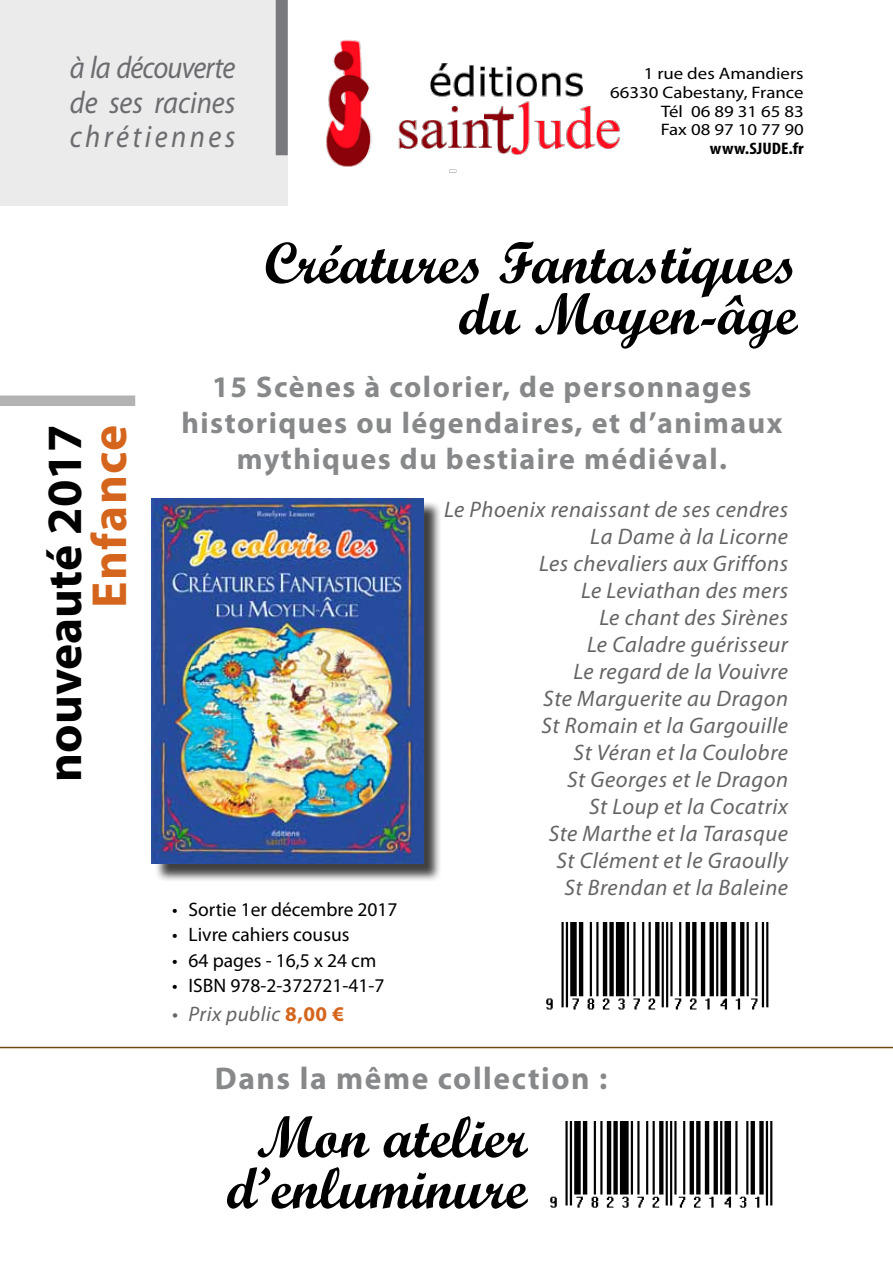
<style>
.page{position:relative;width:893px;height:1263px;background:#fff}
.page>*{position:absolute;margin:0;border:0;box-sizing:border-box;transform-origin:0 0}
.t1{font:58.5px/51px "Script MT Bold";color:#000;text-align:right}
.t2{font:700 49.5px "Myriad Pro";color:#000}
.t3{font:700 49.5px "Myriad Pro";letter-spacing:.025em;color:#d5651c}
.t4{font:700 31.5px "Myriad Pro";letter-spacing:.05em;color:#86888a}
.t5{font:italic 31.35px/34.2px "Myriad Pro";color:#6b6c6f;text-align:justify;scale:.91 1}
.t6{font:700 30px/36px "Myriad Pro";letter-spacing:.05em;color:#86888a;text-align:center}
.t7{font:italic 22.5px/27px "Myriad Pro";letter-spacing:.025em;color:#636466;text-align:right}
.t8{font:italic 21px "Myriad Pro";letter-spacing:.025em;color:#636466}
.t9{font:19.5px "Myriad Pro";color:#000}
.t10{font:16.65px/18.8px "Myriad Pro";color:#000;text-align:right;scale:1.13 1}
.t11{font:700 condensed 16.65px "Myriad Pro";color:#000;scale:1.13 1}
.s1{font-weight:700;font-style:normal;color:#d5651c}
</style>
<div class="page">
<div style="left:0;top:0;width:288px;height:205px;background:#ebebec"></div>
<div style="left:276px;top:0;width:12px;height:155px;background:#797a7d"></div>
<img style="left:435px;top:63px;width:185px;height:110px">
<img style="left:275px;top:10px;width:160px;height:157px">
<img style="left:546px;top:923px;width:223px;height:87px">
<div style="left:0;top:395px;width:135px;height:11px;background:#b3b3b3"></div>
<div style="left:154px;top:500px;width:288px;height:382px;background:#000;opacity:.75"></div>
<img style="left:152px;top:498px;width:271px;height:365px">
<hr style="left:0;top:1047px;width:893px;height:1px;background:#6b4a12">
<img style="left:550px;top:1121px;width:223px;height:87px">
<h3 class="t5" style="left:70px;top:50px;width:184px">à la découverte de ses racines chrétiennes</h3>
<p class="t10" style="left:610px;top:64px;width:173px">1 rue des Amandiers<br>66330 Cabestany, France<br>Tél 06 89 31 65 83<br>Fax 08 97 10 77 90</p>
<p class="t11" style="left:710px;top:138px;width:84px">www.SJUDE.fr</p>
<h1 class="t1" style="left:264px;top:237px;width:535px">Créatures Fantastiques du Moyen-âge</h1>
<h2 class="t2" style="left:32px;top:782px;width:358px;rotate:-90deg">nouveauté 2017</h2>
<h2 class="t3" style="left:77px;top:608px;width:184px;rotate:-90deg">Enfance</h2>
<h3 class="t6" style="left:181px;top:368px;width:602px">15 Scènes à colorier, de personnages historiques ou légendaires, et d’animaux mythiques du bestiaire médiéval.</h3>
<p class="t9" style="left:172px;top:897px;width:227px">• Sortie 1er décembre 2017</p>
<p class="t9" style="left:172px;top:923px;width:179px">• Livre cahiers cousus</p>
<p class="t9" style="left:172px;top:948px;width:205px">• 64 pages - 16,5 x 24 cm</p>
<p class="t9" style="left:172px;top:973px;width:214px">• ISBN 978-2-372721-41-7</p>
<p class="t8" style="left:172px;top:1001px;width:173px">• Prix public <span class="s1">8,00 €</span></p>
<p class="t7" style="left:444px;top:496px;width:345px">Le Phoenix renaissant de ses cendres<br>La Dame à la Licorne<br>Les chevaliers aux Griffons<br>Le Leviathan des mers<br>Le chant des Sirènes<br>Le Caladre guérisseur<br>Le regard de la Vouivre<br>Ste Marguerite au Dragon<br>St Romain et la Gargouille<br>St Véran et la Coulobre<br>St Georges et le Dragon<br>St Loup et la Cocatrix<br>Ste Marthe et la Tarasque<br>St Clément et le Graoully<br>St Brendan et la Baleine</p>
<h3 class="t4" style="left:215px;top:1057px;width:394px">Dans la même collection :</h3>
<h1 class="t1" style="left:227px;top:1111px;width:302px;text-align:center">Mon atelier d’enluminure</h1>
</div>
